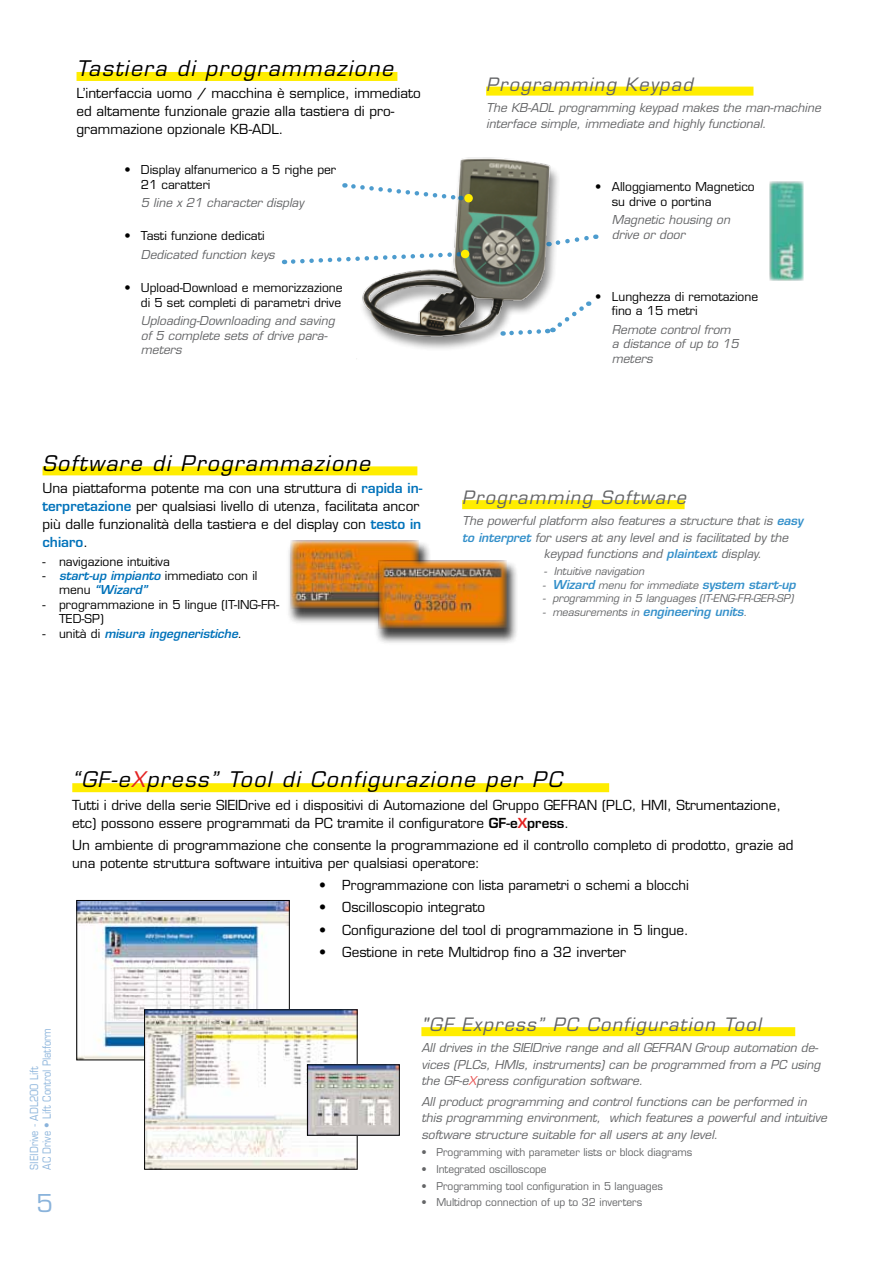
<style>
.page{position:relative;width:893px;height:1263px;background:#fff}
.page>*{position:absolute;margin:0;border:0;box-sizing:border-box;transform-origin:0 0}
.t1{font:24px "Eurostile";color:#8ab3db}
.t2{font:italic 21px "Eurostile";letter-spacing:.075em;color:#000}
.t3{font:italic 18px "Eurostile";letter-spacing:.075em;color:#646567}
.t4{font:13.5px/18px "Eurostile";color:#000}
.t5{font:italic 12px/16.5px "Eurostile";color:#646567}
.t6{font:12px/14.4px "Eurostile";color:#000}
.t7{font:italic 600 12px/14.4px "Eurostile";color:#0072ba}
.t8{font:italic 600 12px "Eurostile";color:#3490ca}
.t9{font:condensed 11.25px/12.8px "Eurostile";color:#8ab3db}
.t10{font:10.5px "Eurostile";color:#646567}
.t11{font:italic 10.5px "Eurostile";color:#646567}
.s1{font-weight:600;color:#0072ba}
.s2{font-weight:400;font-style:normal;color:#000}
.s3{font-weight:600;color:#3490ca}
.s4{font-weight:400;font-size:10.5px;color:#646567}
.s5{font-weight:600;font-size:12px;color:#3490ca}
.s6{color:#e42322}
.s7{font-weight:600}
.s8{font-weight:600;color:#e42322}
.s9{color:#ea5a59}
</style>
<div class="page">
<img style="left:356px;top:157px;width:202px;height:202px">
<div style="left:421px;top:1027px;width:374px;height:9px;background:#ffed00"></div>
<div style="left:77px;top:72px;width:320px;height:9px;background:#ffed00"></div>
<div style="left:43px;top:466px;width:374px;height:9px;background:#ffed00"></div>
<svg style="left:549px;top:233px;width:47px;height:15px"></svg>
<svg style="left:344px;top:182px;width:117px;height:20px"></svg>
<div style="left:464px;top:194px;width:9px;height:8px;background:#ffed00;border-radius:50%"></div>
<svg style="left:284px;top:250px;width:182px;height:16px"></svg>
<div style="left:461px;top:250px;width:8px;height:8px;background:#ffed00;border-radius:50%"></div>
<div style="left:462px;top:500px;width:223px;height:9px;background:#ffed00"></div>
<svg style="left:503px;top:300px;width:88px;height:37px"></svg>
<div style="left:72px;top:783px;width:537px;height:9px;background:#ffed00"></div>
<img style="left:79px;top:902px;width:209px;height:156px">
<div style="left:77px;top:900px;width:213px;height:160px;border:1px solid #000"></div>
<img style="left:146px;top:1011px;width:209px;height:156px">
<div style="left:144px;top:1009px;width:213px;height:160px;border:1px solid #000"></div>
<img style="left:309px;top:1066px;width:88px;height:67px">
<div style="left:307px;top:1064px;width:92px;height:71px;border:1px solid #000"></div>
<div style="left:486px;top:87px;width:267px;height:9px;background:#ffed00"></div>
<img style="left:770px;top:182px;width:34px;height:98px">
<div style="left:287px;top:540px;width:144px;height:86px;background:#000;opacity:.75"></div>
<img style="left:291px;top:540px;width:128px;height:69px">
<div style="left:374px;top:560px;width:145px;height:86px;background:#000;opacity:.75"></div>
<img style="left:378px;top:560px;width:128px;height:69px">
<h2 class="t2" style="left:77px;top:56px;width:318px">Tastiera di programmazione</h2>
<p class="t4" style="left:77px;top:85px;width:346px">L’interfaccia uomo / macchina è semplice, immediato ed altamente funzionale grazie alla tastiera di pro&shy;grammazione opzionale KB-ADL.</p>
<p class="t6" style="left:141px;top:163px;width:197px;text-indent:-16px">• Display alfanumerico a 5 righe per<br>21 caratteri</p>
<p class="t5" style="left:141px;top:195px;width:164px">5 line x 21 character display</p>
<p class="t6" style="left:124px;top:229px;width:142px">• Tasti funzione dedicati</p>
<p class="t5" style="left:141px;top:246px;width:135px">Dedicated function keys</p>
<p class="t6" style="left:124px;top:281px;width:220px;text-align:right">• Upload-Download e memorizzazione di 5 set completi di parametri drive</p>
<p class="t5" style="left:141px;top:314px;width:195px;line-height:14.4px">Uploading-Downloading and saving of 5 complete sets of drive para&shy;meters</p>
<h2 class="t2" style="left:43px;top:450px;width:329px">Software di Programmazione</h2>
<p class="t4" style="left:43px;top:479px;width:381px">Una piattaforma potente ma con una struttura di <span class="s1">rapida in&shy;terpretazione</span> per qualsiasi livello di utenza, facilitata ancor più dalle funzionalità della tastiera e del display con <span class="s1">testo in chiaro</span>.</p>
<p class="t6" style="left:43px;top:554px;width:129px">- navigazione intuitiva</p>
<p class="t7" style="left:59px;top:568px;width:200px;text-indent:-16px"><span class="s2">-</span> start-up impianto <span class="s2">immediato con il menu</span> “Wizard”</p>
<p class="t6" style="left:59px;top:597px;width:222px;text-indent:-16px">- programmazione in 5 lingue (IT-ING-FR-<br>TED-SP)</p>
<p class="t7" style="left:43px;top:626px;width:201px"><span class="s2">- unità di</span> misura ingegneristiche<span class="s2">.</span></p>
<h3 class="t3" style="left:486px;top:73px;width:208px">Programming Keypad</h3>
<p class="t5" style="left:486px;top:99px;width:336px">The KB-ADL programming keypad makes the man-machine interface simple, immediate and highly functional.</p>
<p class="t6" style="left:612px;top:180px;width:144px;text-indent:-16px">• Alloggiamento Magnetico su drive o portina</p>
<p class="t5" style="left:612px;top:213px;width:120px;line-height:14.4px">Magnetic housing on drive or door</p>
<p class="t6" style="left:612px;top:289px;width:148px;text-indent:-16px">• Lunghezza di remotazione fino a 15 metri</p>
<p class="t5" style="left:612px;top:322px;width:128px;line-height:14.4px">Remote control from a distance of up to 15 meters</p>
<h3 class="t3" style="left:462px;top:487px;width:225px">Programming Software</h3>
<p class="t5" style="left:462px;top:513px;width:342px">The powerful platform also features a structure that is <span class="s3">easy</span></p>
<p class="t5" style="left:462px;top:529px;width:328px"><span class="s3">to interpret</span> for users at any level and is facilitated by the</p>
<p class="t5" style="left:544px;top:546px;width:219px">keypad functions and <span class="s3">plaintext</span> display.</p>
<p class="t11" style="left:544px;top:565px;width:102px">- Intuitive navigation</p>
<p class="t8" style="left:542px;top:577px;width:255px"><span class="s4">-</span> Wizard <span class="s4">menu for immediate</span> system start-up</p>
<p class="t11" style="left:542px;top:592px;width:252px">- programming in 5 languages (IT-ENG-FR-GER-SP)</p>
<p class="t11" style="left:542px;top:606px;width:206px">- measurements in <span class="s5">engineering units</span>.</p>
<h2 class="t2" style="left:72px;top:767px;width:491px">“GF-e<span class="s6">X</span>press” Tool di Configurazione per PC</h2>
<p class="t4" style="left:72px;top:796px;width:710px">Tutti i drive della serie SIEIDrive ed i dispositivi di Automazione del Gruppo GEFRAN (PLC, HMI, Strumentazione, etc) possono essere programmati da PC tramite il configuratore <span class="s7">GF-e</span><span class="s8">X</span><span class="s7">press</span>.</p>
<p class="t4" style="left:72px;top:836px;width:723px">Un ambiente di programmazione che consente la programmazione ed il controllo completo di prodotto, grazie ad una potente struttura software intuitiva per qualsiasi operatore:</p>
<p class="t4" style="left:319px;top:876px;width:371px">• Programmazione con lista parametri o schemi a blocchi</p>
<p class="t4" style="left:319px;top:899px;width:167px">• Oscilloscopio integrato</p>
<p class="t4" style="left:319px;top:921px;width:371px">• Configurazione del tool di programmazione in 5 lingue.</p>
<p class="t4" style="left:319px;top:943px;width:308px">• Gestione in rete Multidrop fino a 32 inverter</p>
<h3 class="t3" style="left:421px;top:1014px;width:341px">"GF Express” PC Configuration Tool</h3>
<p class="t5" style="left:421px;top:1039px;width:400px">All drives in the SIEIDrive range and all GEFRAN Group automation de&shy;vices (PLCs, HMIs, instruments) can be programmed from a PC using the GF-e<span class="s9">X</span>press configuration software.</p>
<p class="t5" style="left:421px;top:1093px;width:407px">All product programming and control functions can be performed in this programming environment, which features a powerful and intuitive software structure suitable for all users at any level.</p>
<p class="t10" style="left:421px;top:1145px;width:272px">• Programming with parameter lists or block diagrams</p>
<p class="t10" style="left:421px;top:1162px;width:127px">• Integrated oscilloscope</p>
<p class="t10" style="left:421px;top:1179px;width:243px">• Programming tool configuration in 5 languages</p>
<p class="t9" style="left:28px;top:1170px;width:143px;rotate:-90deg">SIEIDrive - ADL200 Lift<br>AC Drive • Lift Control Platform</p>
<h1 class="t1" style="left:37px;top:1189px;width:18px">5</h1>
<p class="t10" style="left:421px;top:1196px;width:222px">• Multidrop connection of up to 32 inverters</p>
</div>
